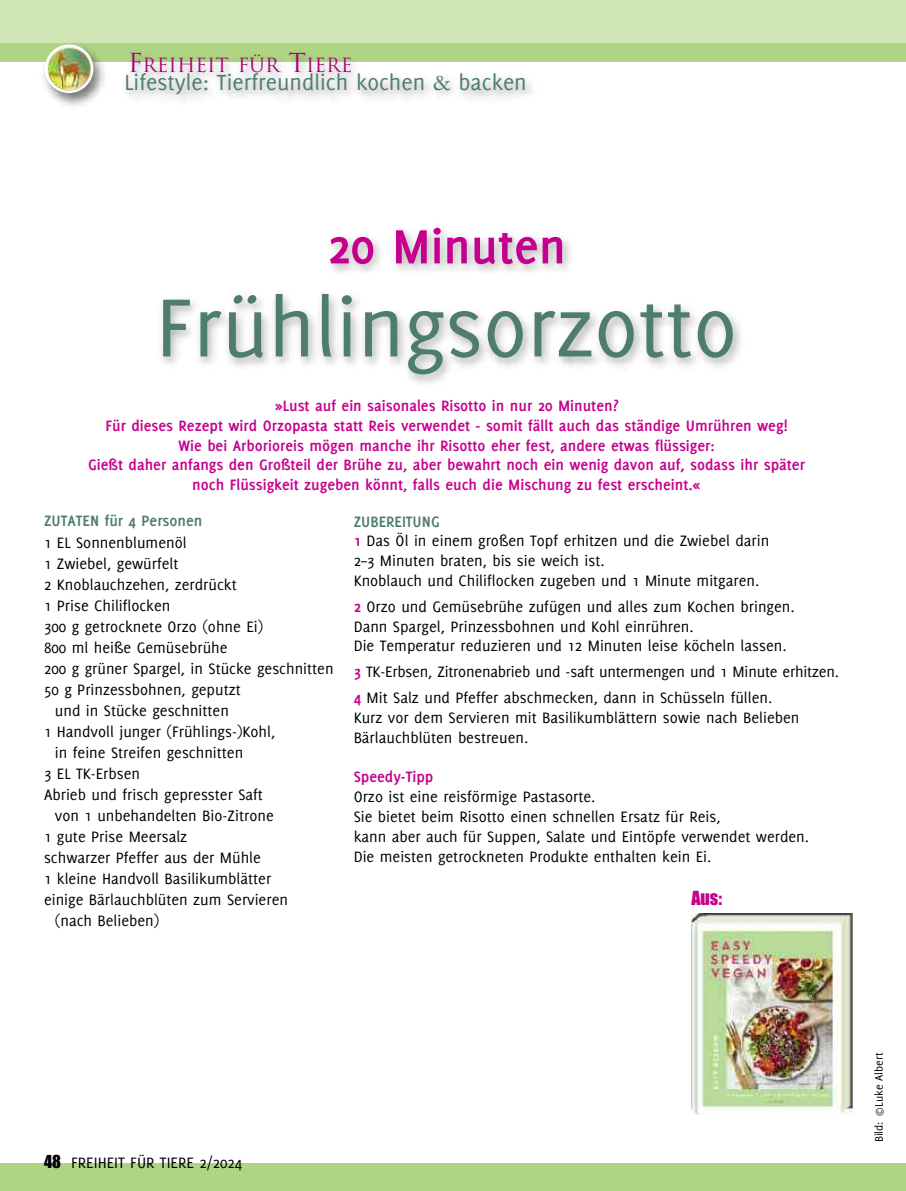
<style>
.page{position:relative;width:906px;height:1191px;background:#fff}
.page>*{position:absolute;margin:0;border:0;box-sizing:border-box;transform-origin:0 0}
.t1{font:90px "Delicious";color:#4e7d70}
.t2{font:700 52.5px "Delicious";color:#c6008e}
.t3{font:24px "Delicious";color:#4e7d70}
.t4{font:19.2px "Trajan";color:#a90075}
.t5{font:18px "Impact";color:#c6008e}
.t6{font:16.5px/19.8px "Delicious";color:#000006}
.t7{font:700 16.5px/19.8px "Delicious";color:#c6008e;text-align:center}
.t8{font:700 16.5px "Delicious";color:#4e7d70}
.t9{font:12px "Delicious";color:#000006}
.s1{font-size:25.5px}
.s2{font-family:"Garamond"}
.s3{font-weight:700;color:#4e7d70}
.s4{font-weight:700;color:#c6008e}
.s5{font-family:"Impact"}
</style>
<div class="page">
<div style="left:0;top:1163px;width:906px;height:28px;background:#afd483"></div>
<div style="left:0;top:0;width:906px;height:44px;background:#cfe5b4"></div>
<div style="left:0;top:43px;width:906px;height:18px;background:#afd483"></div>
<img style="left:7px;top:44px;width:301px;height:62px">
<img style="left:114px;top:61px;width:597px;height:45px">
<img style="left:691px;top:913px;width:161px;height:201px">
<p class="t4" style="left:128px;top:54px;width:226px"><span class="s1">F</span>REIHEIT FÜR <span class="s1">T</span>IERE</p>
<h3 class="t3" style="left:124px;top:73px;width:404px">Lifestyle: Tierfreundlich kochen <span class="s2">&amp;</span> backen</h3>
<h2 class="t2" style="left:327px;top:227px;width:240px">20 Minuten</h2>
<h1 class="t1" style="left:156px;top:294px;width:583px">Frühlingsorzotto</h1>
<p class="t7" style="left:88px;top:397px;width:718px">»Lust auf ein saisonales Risotto in nur 20 Minuten?<br>Für dieses Rezept wird Orzopasta statt Reis verwendet - somit fällt auch das ständige Umrühren weg!<br>Wie bei Arborioreis mögen manche ihr Risotto eher fest, andere etwas flüssiger:<br>Gießt daher anfangs den Großteil der Brühe zu, aber bewahrt noch ein wenig davon auf, sodass ihr später noch Flüssigkeit zugeben könnt, falls euch die Mischung zu fest erscheint.«</p>
<p class="t8" style="left:44px;top:515px;width:160px">ZUTATEN für 4 Personen</p>
<p class="t6" style="left:44px;top:533px;width:144px">1 EL Sonnenblumenöl</p>
<p class="t6" style="left:44px;top:554px;width:136px">1 Zwiebel, gewürfelt</p>
<p class="t6" style="left:44px;top:575px;width:194px">2 Knoblauchzehen, zerdrückt</p>
<p class="t6" style="left:44px;top:596px;width:128px">1 Prise Chiliflocken</p>
<p class="t6" style="left:44px;top:617px;width:221px">300 g getrocknete Orzo (ohne Ei)</p>
<p class="t6" style="left:44px;top:638px;width:185px">800 ml heiße Gemüsebrühe</p>
<p class="t6" style="left:44px;top:659px;width:291px">200 g grüner Spargel, in Stücke geschnitten</p>
<p class="t6" style="left:44px;top:680px;width:198px">50 g Prinzessbohnen, geputzt</p>
<p class="t6" style="left:55px;top:701px;width:175px">und in Stücke geschnitten</p>
<p class="t6" style="left:44px;top:722px;width:233px">1 Handvoll junger (Frühlings-)Kohl,</p>
<p class="t6" style="left:55px;top:743px;width:190px">in feine Streifen geschnitten</p>
<p class="t6" style="left:44px;top:764px;width:98px">3 EL TK-Erbsen</p>
<p class="t6" style="left:44px;top:785px;width:220px">Abrieb und frisch gepresster Saft</p>
<p class="t6" style="left:55px;top:806px;width:220px">von 1 unbehandelten Bio-Zitrone</p>
<p class="t6" style="left:44px;top:827px;width:145px">1 gute Prise Meersalz</p>
<p class="t6" style="left:44px;top:848px;width:218px">schwarzer Pfeffer aus der Mühle</p>
<p class="t6" style="left:44px;top:869px;width:229px">1 kleine Handvoll Basilikumblätter</p>
<p class="t6" style="left:44px;top:890px;width:245px">einige Bärlauchblüten zum Servieren</p>
<p class="t6" style="left:55px;top:911px;width:106px">(nach Belieben)</p>
<p class="t6" style="left:354px;top:512px;width:417px"><span class="s3">ZUBEREITUNG<br></span><span class="s4">1</span> Das Öl in einem großen Topf erhitzen und die Zwiebel darin 2–3 Minuten braten, bis sie weich ist.<br>Knoblauch und Chiliflocken zugeben und 1 Minute mitgaren.</p>
<p class="t6" style="left:354px;top:597px;width:442px"><span class="s4">2</span> Orzo und Gemüsebrühe zufügen und alles zum Kochen bringen.<br>Dann Spargel, Prinzessbohnen und Kohl einrühren.<br>Die Temperatur reduzieren und 12 Minuten leise köcheln lassen.</p>
<p class="t6" style="left:354px;top:660px;width:487px;line-height:25.8px"><span class="s4">3</span> TK-Erbsen, Zitronenabrieb und -saft untermengen und 1 Minute erhitzen.<br><span class="s4">4</span> Mit Salz und Pfeffer abschmecken, dann in Schüsseln füllen.</p>
<p class="t6" style="left:354px;top:708px;width:447px">Kurz vor dem Servieren mit Basilikumblättern sowie nach Belieben<br>Bärlauchblüten bestreuen.</p>
<p class="t7" style="left:354px;top:768px;width:81px">Speedy-Tipp</p>
<p class="t6" style="left:354px;top:788px;width:457px">Orzo ist eine reisförmige Pastasorte.<br>Sie bietet beim Risotto einen schnellen Ersatz für Reis,<br>kann aber auch für Suppen, Salate und Eintöpfe verwendet werden.<br>Die meisten getrockneten Produkte enthalten kein Ei.</p>
<p class="t5" style="left:691px;top:888px;width:32px">Aus:</p>
<p class="t6" style="left:44px;top:1154px;width:200px"><span class="s5">48</span> FREIHEIT FÜR TIERE 2/2024</p>
<p class="t9" style="left:874px;top:1142px;width:91px;rotate:-90deg">Bild: ©Luke Albert</p>
</div>
